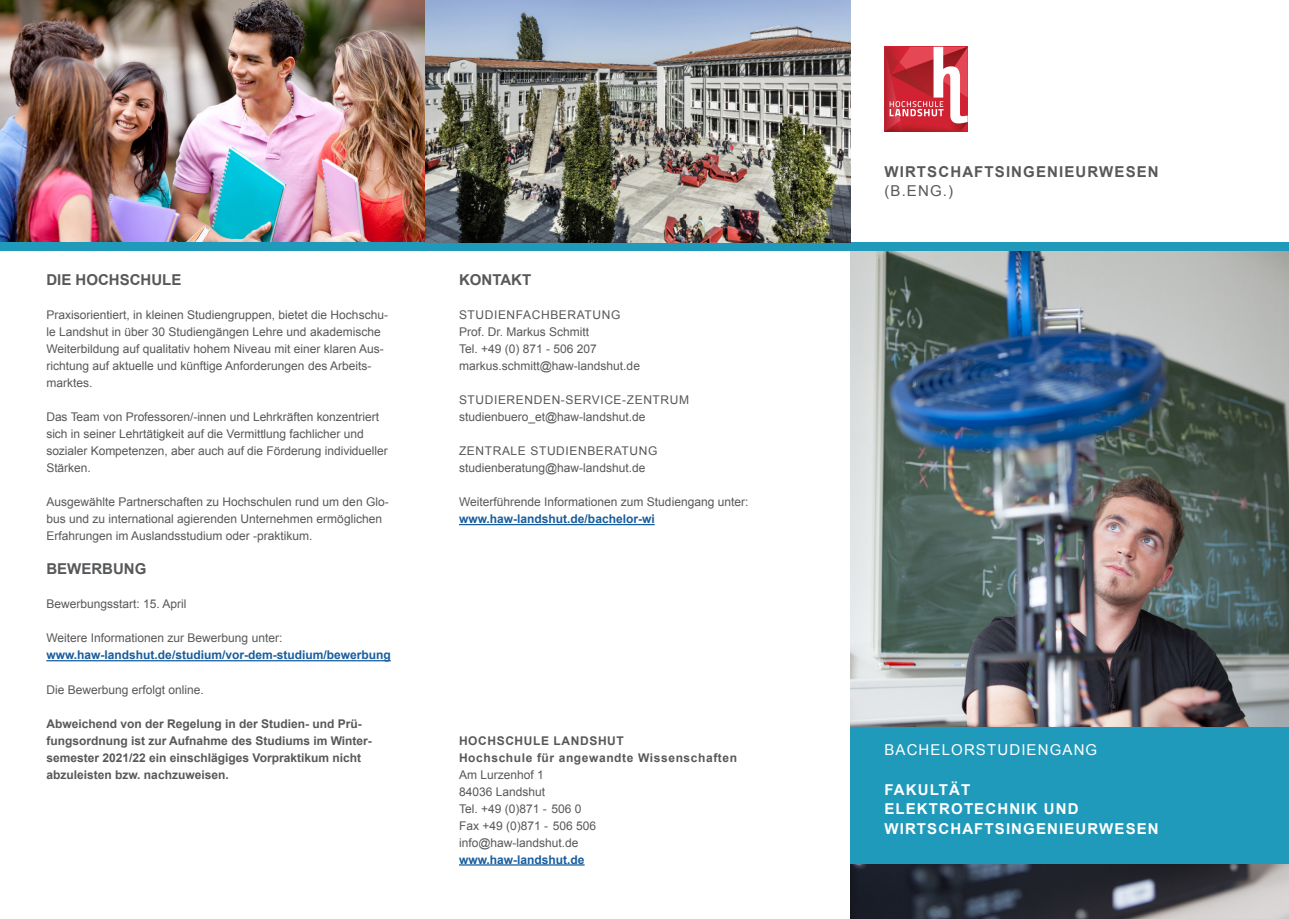
<style>
.page{position:relative;width:1289px;height:919px;background:#fff}
.page>*{position:absolute;margin:0;border:0;box-sizing:border-box;transform-origin:0 0}
.t1{font:700 15px/19.5px "Arial";letter-spacing:.075em;color:#fff}
.t2{font:700 15px "Arial";color:#57585a}
.t3{font:700 15px "Arial";letter-spacing:.075em;color:#57585a}
.t4{font:15px "Arial";letter-spacing:.075em;color:#fff}
.t5{font:15px "Arial";color:#57585a}
.t6{font:12px/17px "Arial";color:#57585a}
.t7{font:700 12px/17px "Arial";color:#57585a}
.t8{font:700 12px "Arial";color:#175d9e}
.t9{font:12px/17px "Arial";letter-spacing:.03em;color:#57585a}
.t10{font:700 12px/17px "Arial";letter-spacing:.05em;color:#57585a}
</style>
<div class="page">
<svg style="left:884px;top:47px;width:83px;height:85px"></svg>
<img style="left:850px;top:251px;width:438px;height:667px">
<div style="left:850px;top:727px;width:438px;height:136px;background:#209aba"></div>
<img style="left:0;top:0;width:850px;height:242px">
<div style="left:0;top:242px;width:1288px;height:9px;background:#209aba"></div>
<hr style="left:459px;top:864px;width:125px;height:1px;background:#175d9e">
<hr style="left:459px;top:524px;width:195px;height:1px;background:#175d9e">
<hr style="left:46px;top:660px;width:345px;height:1px;background:#175d9e">
<p class="t2" style="left:46px;top:270px;width:136px">DIE HOCHSCHULE</p>
<p class="t6" style="left:46px;top:306px;width:343px">Praxisorientiert, in kleinen Studiengruppen, bietet die Hochschu&shy;le Landshut in über 30 Studiengängen Lehre und akademische Weiterbildung auf qualitativ hohem Niveau mit einer klaren Aus&shy;richtung auf aktuelle und künftige Anforderungen des Arbeits&shy;marktes.</p>
<p class="t6" style="left:46px;top:408px;width:343px">Das Team von Professoren/-innen und Lehrkräften konzentriert sich in seiner Lehrtätigkeit auf die Vermittlung fachlicher und sozialer Kompetenzen, aber auch auf die Förderung individueller Stärken.</p>
<p class="t6" style="left:46px;top:493px;width:344px">Ausgewählte Partnerschaften zu Hochschulen rund um den Glo&shy;bus und zu international agierenden Unternehmen ermöglichen<br>Erfahrungen im Auslandsstudium oder -praktikum.</p>
<p class="t2" style="left:46px;top:559px;width:101px">BEWERBUNG</p>
<p class="t6" style="left:46px;top:595px;width:142px">Bewerbungsstart: 15. April</p>
<p class="t6" style="left:46px;top:629px;width:237px">Weitere Informationen zur Bewerbung unter:</p>
<p class="t8" style="left:46px;top:647px;width:346px">www.haw-landshut.de/studium/vor-dem-studium/bewerbung</p>
<p class="t6" style="left:46px;top:681px;width:159px">Die Bewerbung erfolgt online.</p>
<p class="t7" style="left:46px;top:715px;width:327px">Abweichend von der Regelung in der Studien- und Prü&shy;fungsordnung ist zur Aufnahme des Studiums im Winter&shy;semester 2021/22 ein einschlägiges Vorpraktikum nicht abzuleisten bzw. nachzuweisen.</p>
<p class="t2" style="left:459px;top:270px;width:74px">KONTAKT</p>
<p class="t6" style="left:459px;top:306px;width:182px">STUDIENFACHBERATUNG<br>Prof. Dr. Markus Schmitt<br>Tel. +49 (0) 871 - 506 207 markus.schmitt@haw-landshut.de</p>
<p class="t9" style="left:459px;top:391px;width:231px">STUDIERENDEN-SERVICE-ZENTRUM studienbuero_et@haw-landshut.de</p>
<p class="t6" style="left:459px;top:442px;width:200px">ZENTRALE STUDIENBERATUNG studienberatung@haw-landshut.de</p>
<p class="t6" style="left:459px;top:493px;width:291px">Weiterführende Informationen zum Studiengang unter:</p>
<p class="t8" style="left:459px;top:511px;width:197px">www.haw-landshut.de/bachelor-wi</p>
<p class="t10" style="left:459px;top:732px;width:280px">HOCHSCHULE LANDSHUT<br>Hochschule für angewandte Wissenschaften</p>
<p class="t6" style="left:459px;top:766px;width:139px">Am Lurzenhof 1<br>84036 Landshut<br>Tel. +49 (0)871 - 506 0<br>Fax +49 (0)871 - 506 506 info@haw-landshut.de</p>
<p class="t8" style="left:459px;top:851px;width:127px">www.haw-landshut.de</p>
<p class="t3" style="left:884px;top:161px;width:276px">WIRTSCHAFTSINGENIEURWESEN</p>
<p class="t5" style="left:884px;top:181px;width:70px">(B.ENG.)</p>
<p class="t4" style="left:884px;top:740px;width:214px">BACHELORSTUDIENGANG</p>
<p class="t1" style="left:884px;top:779px;width:276px">FAKULTÄT<br>ELEKTROTECHNIK UND<br>WIRTSCHAFTSINGENIEURWESEN</p>
</div>
